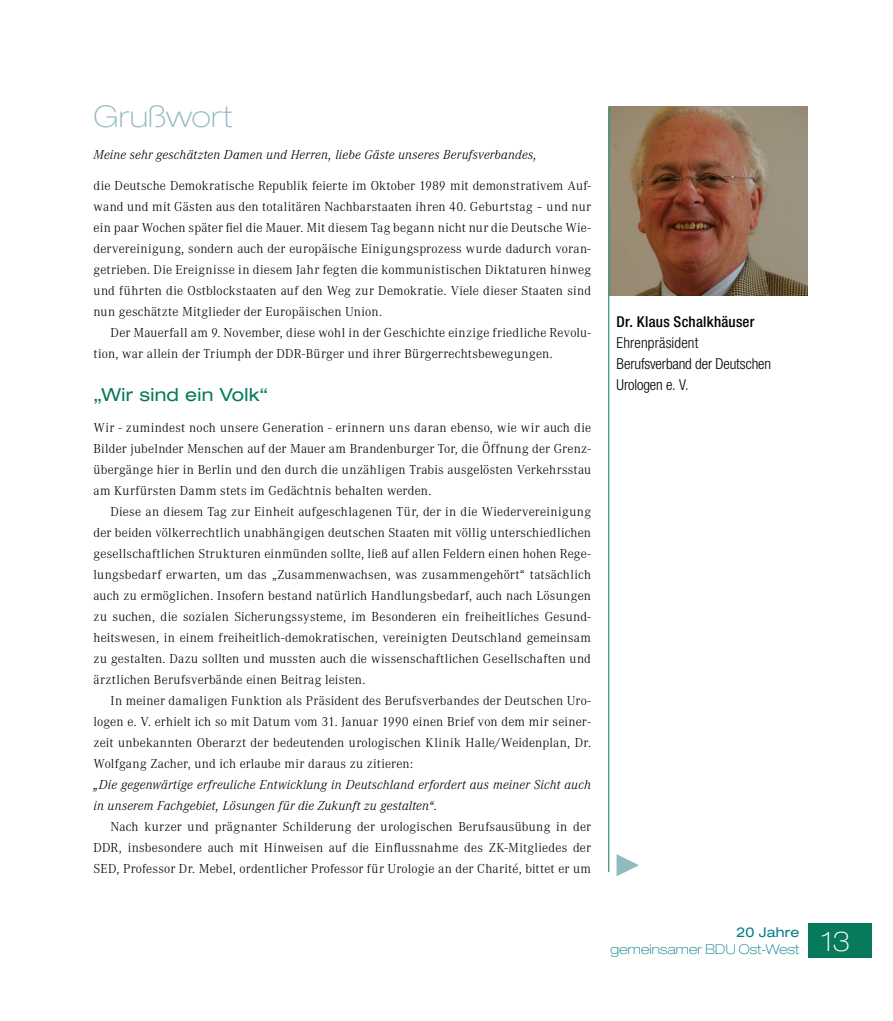
<style>
.page{position:relative;width:893px;height:1021px;background:#fff}
.page>*{position:absolute;margin:0;border:0;box-sizing:border-box;transform-origin:0 0}
.t1{font:100 expanded 30px "Helvetica Neue LT";letter-spacing:.01em;color:#92bbc0}
.t2{font:expanded 18px "Helvetica Neue LT";letter-spacing:.015em;color:#067a5b}
.t3{font:300 condensed 15px/21px "Helvetica Neue LT";letter-spacing:-.005em;color:#000}
.t4{font:500 condensed 15px "Helvetica Neue LT";letter-spacing:.015em;color:#000}
.t5{font:300 13.5px/21px "Corporate A";letter-spacing:.015em;color:#000;text-align:justify}
.t6{font:italic 300 13.5px/21px "Corporate A";letter-spacing:.02em;color:#000}
.t7{font:100 expanded 13.5px/16.2px "Helvetica Neue LT";letter-spacing:.015em;color:#007d87}
.s1{font-weight:400}
</style>
<div class="page">
<svg style="left:617px;top:854px;width:22px;height:22px"></svg>
<img style="left:609px;top:106px;width:199px;height:189px">
<div style="left:808px;top:923px;width:64px;height:34px;background:#067a5b"></div>
<hr style="left:608px;top:106px;width:1px;height:766px;background:#067a5b">
<h1 class="t1" style="left:94px;top:99px;width:140px">Grußwort</h1>
<p class="t6" style="left:94px;top:144px;width:445px">Meine sehr geschätzten Damen und Herren, liebe Gäste unseres Berufsverbandes,</p>
<p class="t5" style="left:94px;top:176px;width:499px">die Deutsche Demokratische Republik feierte im Oktober 1989 mit demonstrativem Auf&shy;wand und mit Gästen aus den totalitären Nachbarstaaten ihren 40. Geburtstag – und nur ein paar Wochen später fiel die Mauer. Mit diesem Tag begann nicht nur die Deutsche Wie&shy;dervereinigung, sondern auch der europäische Einigungsprozess wurde dadurch voran&shy;getrieben. Die Ereignisse in diesem Jahr fegten die kommunistischen Diktaturen hinweg und führten die Ostblockstaaten auf den Weg zur Demokratie. Viele dieser Staaten sind nun geschätzte Mitglieder der Europäischen Union.</p>
<p class="t5" style="left:94px;top:323px;width:499px;text-indent:17px">Der Mauerfall am 9. November, diese wohl in der Geschichte einzige friedliche Revolu&shy;tion, war allein der Triumph der DDR-Bürger und ihrer Bürgerrechtsbewegungen.</p>
<h2 class="t2" style="left:94px;top:383px;width:176px">„Wir sind ein Volk“</h2>
<p class="t5" style="left:94px;top:417px;width:499px">Wir - zumindest noch unsere Generation - erinnern uns daran ebenso, wie wir auch die Bilder jubelnder Menschen auf der Mauer am Brandenburger Tor, die Öffnung der Grenz&shy;übergänge hier in Berlin und den durch die unzähligen Trabis ausgelösten Verkehrsstau am Kurfürsten Damm stets im Gedächtnis behalten werden.</p>
<p class="t5" style="left:94px;top:501px;width:499px;text-indent:17px">Diese an diesem Tag zur Einheit aufgeschlagenen Tür, der in die Wiedervereinigung der beiden völkerrechtlich unabhängigen deutschen Staaten mit völlig unterschiedlichen gesellschaftlichen Strukturen einmünden sollte, ließ auf allen Feldern einen hohen Rege&shy;lungsbedarf erwarten, um das „Zusammenwachsen, was zusammengehört“ tatsächlich auch zu ermöglichen. Insofern bestand natürlich Handlungsbedarf, auch nach Lösungen zu suchen, die sozialen Sicherungssysteme, im Besonderen ein freiheitliches Gesund&shy;heitswesen, in einem freiheitlich-demokratischen, vereinigten Deutschland gemeinsam zu gestalten. Dazu sollten und mussten auch die wissenschaftlichen Gesellschaften und ärztlichen Berufsverbände einen Beitrag leisten.</p>
<p class="t5" style="left:94px;top:690px;width:499px;text-indent:17px">In meiner damaligen Funktion als Präsident des Berufsverbandes der Deutschen Uro&shy;logen e. V. erhielt ich so mit Datum vom 31. Januar 1990 einen Brief von dem mir seiner&shy;zeit unbekannten Oberarzt der bedeutenden urologischen Klinik Halle/Weidenplan, Dr.<br>Wolfgang Zacher, und ich erlaube mir daraus zu zitieren:</p>
<p class="t6" style="left:94px;top:774px;width:499px">„Die gegenwärtige erfreuliche Entwicklung in Deutschland erfordert aus meiner Sicht auch in unserem Fachgebiet, Lösungen für die Zukunft zu gestalten“.</p>
<p class="t5" style="left:94px;top:816px;width:499px;text-indent:17px">Nach kurzer und prägnanter Schilderung der urologischen Berufsausübung in der DDR, insbesondere auch mit Hinweisen auf die Einflussnahme des ZK-Mitgliedes der SED, Professor Dr. Mebel, ordentlicher Professor für Urologie an der Charité, bittet er um</p>
<p class="t4" style="left:617px;top:313px;width:139px">Dr. Klaus Schalkhäuser</p>
<p class="t3" style="left:617px;top:332px;width:156px">Ehrenpräsident<br>Berufsverband der Deutschen<br>Urologen e. V.</p>
<p class="t7" style="left:610px;top:924px;width:241px;text-indent:126px"><span class="s1">20 Jahre </span>gemeinsamer BDU Ost-West <sup>13</sup></p>
</div>
